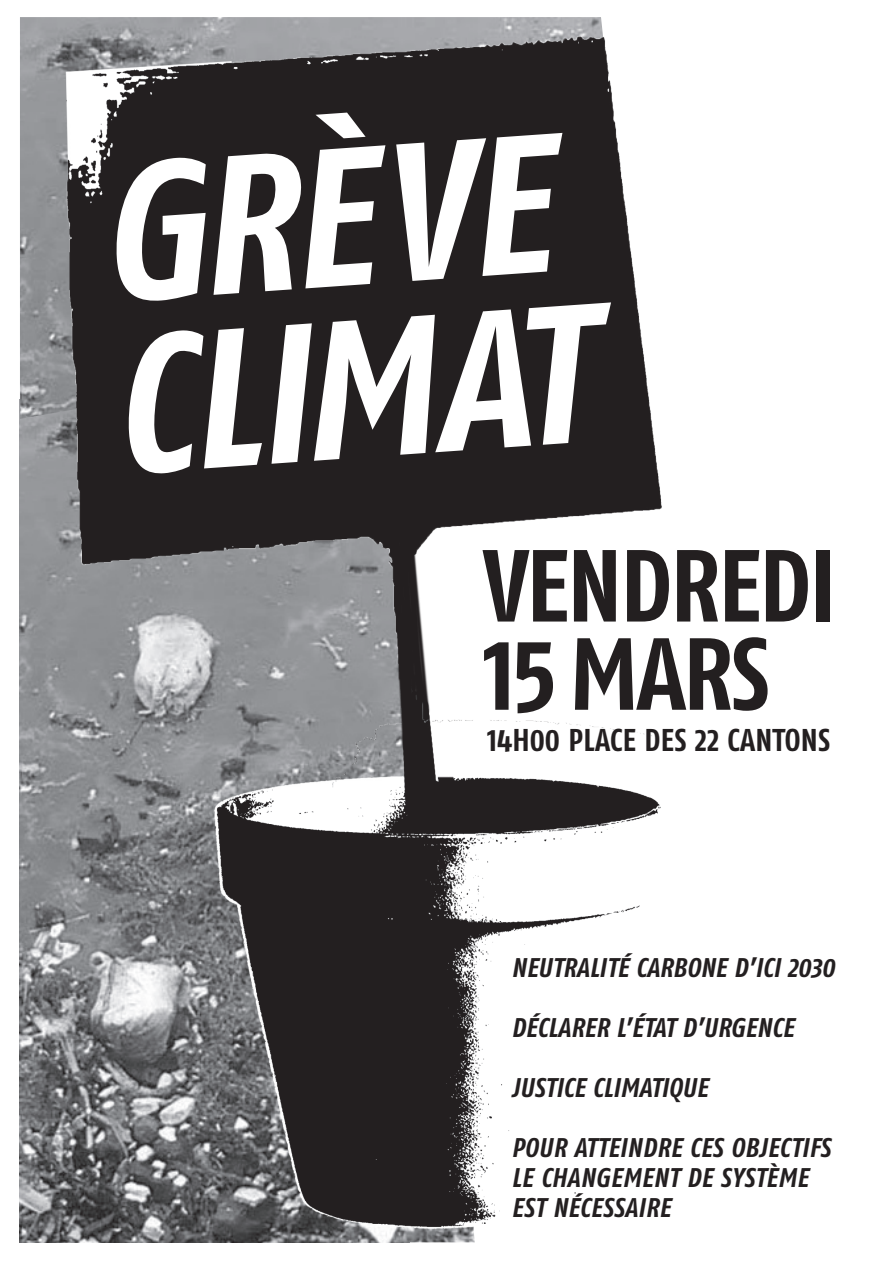
<style>
.page{position:relative;width:893px;height:1263px;background:#fff}
.page>*{position:absolute;margin:0;border:0;box-sizing:border-box;transform-origin:0 0}
.t1{font:italic 700 condensed 196.05px/172.5px "Fago OT";color:#fff}
.t2{font:700 condensed 102.15px/88.2px "Fago OT";letter-spacing:-.02em;color:#231f20}
.t3{font:700 condensed 31.5px "Fago OT";letter-spacing:.01em;color:#231f20}
.t4{font:italic 700 condensed 27px/30px "Fago OT";letter-spacing:.01em;color:#231f20}
</style>
<div class="page">
<img style="left:19px;top:17px;width:643px;height:1226px">
<p class="t1" style="left:93px;top:148px;width:477px;rotate:-4deg">GRÈVE<br>CLIMAT</p>
<p class="t2" style="left:483px;top:542px;width:355px">VENDREDI<br>15 MARS</p>
<p class="t3" style="left:487px;top:721px;width:345px">14H00 PLACE DES 22 CANTONS</p>
<p class="t4" style="left:511px;top:953px;width:324px">NEUTRALITÉ CARBONE D’ICI 2030</p>
<p class="t4" style="left:511px;top:1013px;width:284px">DÉCLARER L’ÉTAT D’URGENCE</p>
<p class="t4" style="left:511px;top:1073px;width:198px">JUSTICE CLIMATIQUE</p>
<p class="t4" style="left:511px;top:1133px;width:321px">POUR ATTEINDRE CES OBJECTIFS<br>LE CHANGEMENT DE SYSTÈME<br>EST NÉCESSAIRE</p>
</div>
